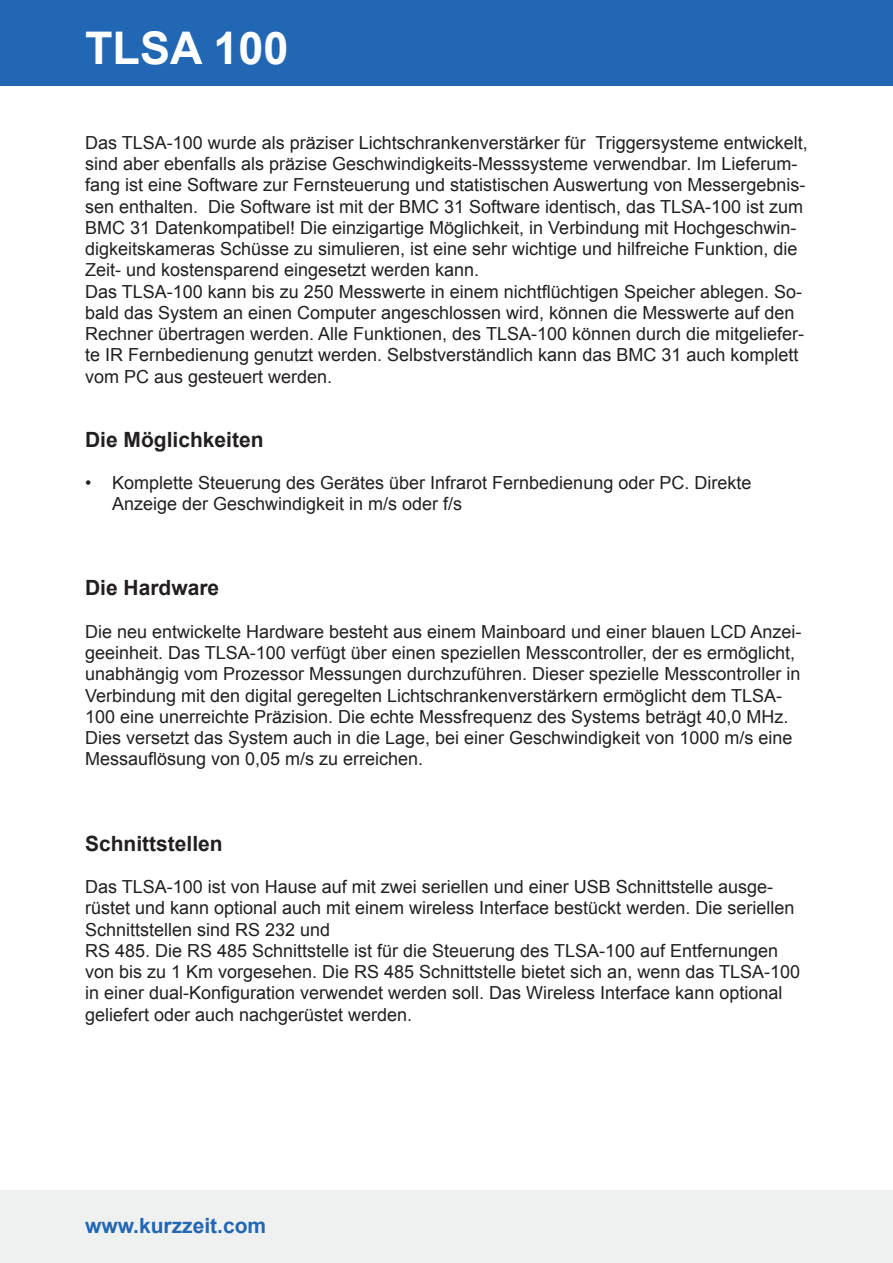
<style>
.page{position:relative;width:893px;height:1263px;background:#fff}
.page>*{position:absolute;margin:0;border:0;box-sizing:border-box;transform-origin:0 0}
.t1{font:700 45px "Arial";color:#fff}
.t2{font:700 21px "Arial";color:#231f20}
.t3{font:700 21px "Arial";color:#2167b3}
.t4{font:18px/21.3px "Arial";color:#231f20}
</style>
<div class="page">
<div style="left:0;top:1191px;width:893px;height:72px;background:#eff0f0"></div>
<div style="left:0;top:0;width:893px;height:85px;background:#2167b3"></div>
<h1 class="t1" style="left:85px;top:18px;width:205px">TLSA 100</h1>
<p class="t4" style="left:85px;top:132px;width:724px">Das TLSA-100 wurde als präziser Lichtschrankenverstärker für Triggersysteme entwickelt, sind aber ebenfalls als präzise Geschwindigkeits-Messsysteme verwendbar. Im Lieferum&shy;fang ist eine Software zur Fernsteuerung und statistischen Auswertung von Messergebnis&shy;sen enthalten. Die Software ist mit der BMC 31 Software identisch, das TLSA-100 ist zum BMC 31 Datenkompatibel! Die einzigartige Möglichkeit, in Verbindung mit Hochgeschwin&shy;digkeitskameras Schüsse zu simulieren, ist eine sehr wichtige und hilfreiche Funktion, die Zeit- und kostensparend eingesetzt werden kann.<br>Das TLSA-100 kann bis zu 250 Messwerte in einem nichtflüchtigen Speicher ablegen. So&shy;bald das System an einen Computer angeschlossen wird, können die Messwerte auf den Rechner übertragen werden. Alle Funktionen, des TLSA-100 können durch die mitgeliefer&shy;te IR Fernbedienung genutzt werden. Selbstverständlich kann das BMC 31 auch komplett vom PC aus gesteuert werden.</p>
<p class="t2" style="left:85px;top:425px;width:180px">Die Möglichkeiten</p>
<p class="t4" style="left:112px;top:472px;width:641px;text-indent:-27px">• Komplette Steuerung des Gerätes über Infrarot Fernbedienung oder PC. Direkte<br>Anzeige der Geschwindigkeit in m/s oder f/s</p>
<p class="t2" style="left:85px;top:574px;width:136px">Die Hardware</p>
<p class="t4" style="left:85px;top:621px;width:718px">Die neu entwickelte Hardware besteht aus einem Mainboard und einer blauen LCD Anzei&shy;geeinheit. Das TLSA-100 verfügt über einen speziellen Messcontroller, der es ermöglicht, unabhängig vom Prozessor Messungen durchzuführen. Dieser spezielle Messcontroller in Verbindung mit den digital geregelten Lichtschrankenverstärkern ermöglicht dem TLSA-100 eine unerreichte Präzision. Die echte Messfrequenz des Systems beträgt 40,0 MHz.<br>Dies versetzt das System auch in die Lage, bei einer Geschwindigkeit von 1000 m/s eine Messauflösung von 0,05 m/s zu erreichen.</p>
<p class="t2" style="left:85px;top:829px;width:139px">Schnittstellen</p>
<p class="t4" style="left:85px;top:876px;width:717px">Das TLSA-100 ist von Hause auf mit zwei seriellen und einer USB Schnittstelle ausge&shy;rüstet und kann optional auch mit einem wireless Interface bestückt werden. Die seriellen Schnittstellen sind RS 232 und<br>RS 485. Die RS 485 Schnittstelle ist für die Steuerung des TLSA-100 auf Entfernungen von bis zu 1 Km vorgesehen. Die RS 485 Schnittstelle bietet sich an, wenn das TLSA-100 in einer dual-Konfiguration verwendet werden soll. Das Wireless Interface kann optional geliefert oder auch nachgerüstet werden.</p>
<p class="t3" style="left:85px;top:1212px;width:183px">www.kurzzeit.com</p>
</div>
